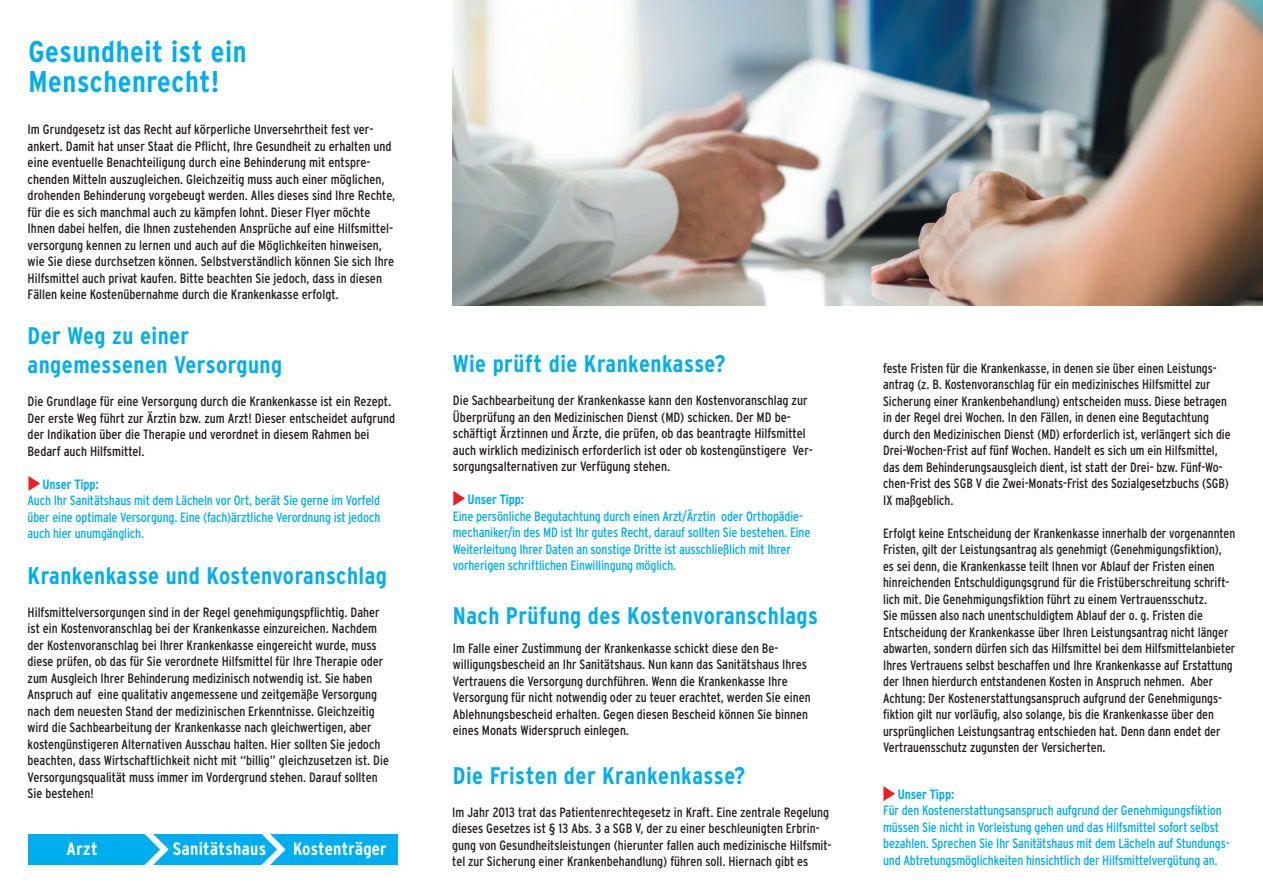
<style>
.page{position:relative;width:1263px;height:893px;background:#fff}
.page>*{position:absolute;margin:0;border:0;box-sizing:border-box;transform-origin:0 0}
.t1{font:700 30px/30px "Interstate Condensed";letter-spacing:.02em;color:#00aeef}
.t2{font:700 24px/28.8px "Interstate Condensed";letter-spacing:.02em;color:#00aeef}
.t3{font:700 18px "Interstate Condensed";letter-spacing:.015em;color:#fff}
.t4{font:13.5px/16.5px "Interstate Condensed";color:#231f20}
.t5{font:13.5px/16.5px "Interstate Condensed";letter-spacing:-.01em;color:#00aeef}
.t6{font:700 13.5px "Interstate Condensed";letter-spacing:-.01em;color:#00aeef}
</style>
<div class="page">
<img style="left:453px;top:0;width:810px;height:305px">
<div style="left:28px;top:834px;width:370px;height:31px;background:#00aeef"></div>
<svg style="left:144px;top:834px;width:25px;height:31px"></svg>
<svg style="left:261px;top:834px;width:25px;height:31px"></svg>
<svg style="left:28px;top:476px;width:12px;height:15px"></svg>
<svg style="left:453px;top:491px;width:12px;height:15px"></svg>
<svg style="left:883px;top:786px;width:12px;height:15px"></svg>
<h1 class="t1" style="left:28px;top:37px;width:220px">Gesundheit ist ein<br>Menschenrecht!</h1>
<p class="t4" style="left:28px;top:121px;width:369px">Im Grundgesetz ist das Recht auf körperliche Unversehrtheit fest ver&shy;ankert. Damit hat unser Staat die Pflicht, Ihre Gesundheit zu erhalten und eine eventuelle Benachteiligung durch eine Behinderung mit entspre&shy;chenden Mitteln auszugleichen. Gleichzeitig muss auch einer möglichen, drohenden Behinderung vorgebeugt werden. Alles dieses sind Ihre Rechte, für die es sich manchmal auch zu kämpfen lohnt. Dieser Flyer möchte Ihnen dabei helfen, die Ihnen zustehenden Ansprüche auf eine Hilfsmittel&shy;versorgung kennen zu lernen und auch auf die Möglichkeiten hinweisen, wie Sie diese durchsetzen können. Selbstverständlich können Sie sich Ihre Hilfsmittel auch privat kaufen. Bitte beachten Sie jedoch, dass in diesen Fällen keine Kostenübernahme durch die Krankenkasse erfolgt.</p>
<h2 class="t2" style="left:28px;top:321px;width:256px">Der Weg zu einer angemessenen Versorgung</h2>
<p class="t4" style="left:28px;top:393px;width:369px">Die Grundlage für eine Versorgung durch die Krankenkasse ist ein Rezept.<br>Der erste Weg führt zur Ärztin bzw. zum Arzt! Dieser entscheidet aufgrund der Indikation über die Therapie und verordnet in diesem Rahmen bei Bedarf auch Hilfsmittel.</p>
<p class="t6" style="left:42px;top:476px;width:58px">Unser Tipp:</p>
<p class="t5" style="left:28px;top:492px;width:354px;text-align:justify">Auch Ihr Sanitätshaus mit dem Lächeln vor Ort, berät Sie gerne im Vorfeld über eine optimale Versorgung. Eine (fach)ärztliche Verordnung ist jedoch auch hier unumgänglich.</p>
<h2 class="t2" style="left:28px;top:561px;width:361px">Krankenkasse und Kostenvoranschlag</h2>
<p class="t4" style="left:28px;top:603px;width:363px">Hilfsmittelversorgungen sind in der Regel genehmigungspflichtig. Daher ist ein Kostenvoranschlag bei der Krankenkasse einzureichen. Nachdem der Kostenvoranschlag bei Ihrer Krankenkasse eingereicht wurde, muss diese prüfen, ob das für Sie verordnete Hilfsmittel für Ihre Therapie oder zum Ausgleich Ihrer Behinderung medizinisch notwendig ist. Sie haben Anspruch auf eine qualitativ angemessene und zeitgemäße Versorgung nach dem neuesten Stand der medizinischen Erkenntnisse. Gleichzeitig wird die Sachbearbeitung der Krankenkasse nach gleichwertigen, aber kostengünstigeren Alternativen Ausschau halten. Hier sollten Sie jedoch beachten, dass Wirtschaftlichkeit nicht mit “billig” gleichzusetzen ist. Die Versorgungsqualität muss immer im Vordergrund stehen. Darauf sollten Sie bestehen!</p>
<h3 class="t3" style="left:67px;top:839px;width:33px">Arzt</h3>
<h3 class="t3" style="left:173px;top:839px;width:95px">Sanitätshaus</h3>
<h3 class="t3" style="left:293px;top:839px;width:95px">Kostenträger</h3>
<h2 class="t2" style="left:453px;top:349px;width:274px">Wie prüft die Krankenkasse?</h2>
<p class="t4" style="left:453px;top:392px;width:362px">Die Sachbearbeitung der Krankenkasse kann den Kostenvoranschlag zur Überprüfung an den Medizinischen Dienst (MD) schicken. Der MD be&shy;schäftigt Ärztinnen und Ärzte, die prüfen, ob das beantragte Hilfsmittel auch wirklich medizinisch erforderlich ist oder ob kostengünstigere Ver&shy;sorgungsalternativen zur Verfügung stehen.</p>
<p class="t6" style="left:468px;top:492px;width:58px">Unser Tipp:</p>
<p class="t5" style="left:453px;top:508px;width:359px">Eine persönliche Begutachtung durch einen Arzt/Ärztin oder Orthopädie&shy;mechaniker/in des MD ist Ihr gutes Recht, darauf sollten Sie bestehen. Eine Weiterleitung Ihrer Daten an sonstige Dritte ist ausschließlich mit Ihrer vorherigen schriftlichen Einwillingung möglich.</p>
<h2 class="t2" style="left:453px;top:601px;width:367px">Nach Prüfung des Kostenvoranschlags</h2>
<p class="t4" style="left:453px;top:640px;width:359px">Im Falle einer Zustimmung der Krankenkasse schickt diese den Be&shy;willigungsbescheid an Ihr Sanitätshaus. Nun kann das Sanitätshaus Ihres Vertrauens die Versorgung durchführen. Wenn die Krankenkasse Ihre Versorgung für nicht notwendig oder zu teuer erachtet, werden Sie einen Ablehnungsbescheid erhalten. Gegen diesen Bescheid können Sie binnen eines Monats Widerspruch einlegen.</p>
<h2 class="t2" style="left:453px;top:761px;width:294px">Die Fristen der Krankenkasse?</h2>
<p class="t4" style="left:452px;top:803px;width:381px">Im Jahr 2013 trat das Patientenrechtegesetz in Kraft. Eine zentrale Regelung dieses Gesetzes ist § 13 Abs. 3 a SGB V, der zu einer beschleunigten Erbrin&shy;gung von Gesundheitsleistungen (hierunter fallen auch medizinische Hilfsmit&shy;tel zur Sicherung einer Krankenbehandlung) führen soll. Hiernach gibt es</p>
<p class="t4" style="left:883px;top:360px;width:349px">feste Fristen für die Krankenkasse, in denen sie über einen Leistungs&shy;antrag (z. B. Kostenvoranschlag für ein medizinisches Hilfsmittel zur Sicherung einer Krankenbehandlung) entscheiden muss. Diese betragen in der Regel drei Wochen. In den Fällen, in denen eine Begutachtung durch den Medizinischen Dienst (MD) erforderlich ist, verlängert sich die Drei-Wochen-Frist auf fünf Wochen. Handelt es sich um ein Hilfsmittel, das dem Behinderungsausgleich dient, ist statt der Drei- bzw. Fünf-Wo&shy;chen-Frist des SGB V die Zwei-Monats-Frist des Sozialgesetzbuchs (SGB)<br>IX maßgeblich.</p>
<p class="t4" style="left:883px;top:525px;width:354px">Erfolgt keine Entscheidung der Krankenkasse innerhalb der vorgenannten Fristen, gilt der Leistungsantrag als genehmigt (Genehmigungsfiktion), es sei denn, die Krankenkasse teilt Ihnen vor Ablauf der Fristen einen hinreichenden Entschuldigungsgrund für die Fristüberschreitung schrift&shy;lich mit. Die Genehmigungsfiktion führt zu einem Vertrauensschutz.<br>Sie müssen also nach unentschuldigtem Ablauf der o. g. Fristen die Entscheidung der Krankenkasse über Ihren Leistungsantrag nicht länger abwarten, sondern dürfen sich das Hilfsmittel bei dem Hilfsmittelanbieter Ihres Vertrauens selbst beschaffen und Ihre Krankenkasse auf Erstattung der Ihnen hierdurch entstandenen Kosten in Anspruch nehmen. Aber Achtung: Der Kostenerstattungsanspruch aufgrund der Genehmigungs&shy;fiktion gilt nur vorläufig, also solange, bis die Krankenkasse über den ursprünglichen Leistungsantrag entschieden hat. Denn dann endet der Vertrauensschutz zugunsten der Versicherten.</p>
<p class="t6" style="left:898px;top:786px;width:58px">Unser Tipp:</p>
<p class="t5" style="left:883px;top:802px;width:348px">Für den Kostenerstattungsanspruch aufgrund der Genehmigungsfiktion müssen Sie nicht in Vorleistung gehen und das Hilfsmittel sofort selbst bezahlen. Sprechen Sie Ihr Sanitätshaus mit dem Lächeln auf Stundungs&shy;und Abtretungsmöglichkeiten hinsichtlich der Hilfsmittelvergütung an.</p>
</div>
